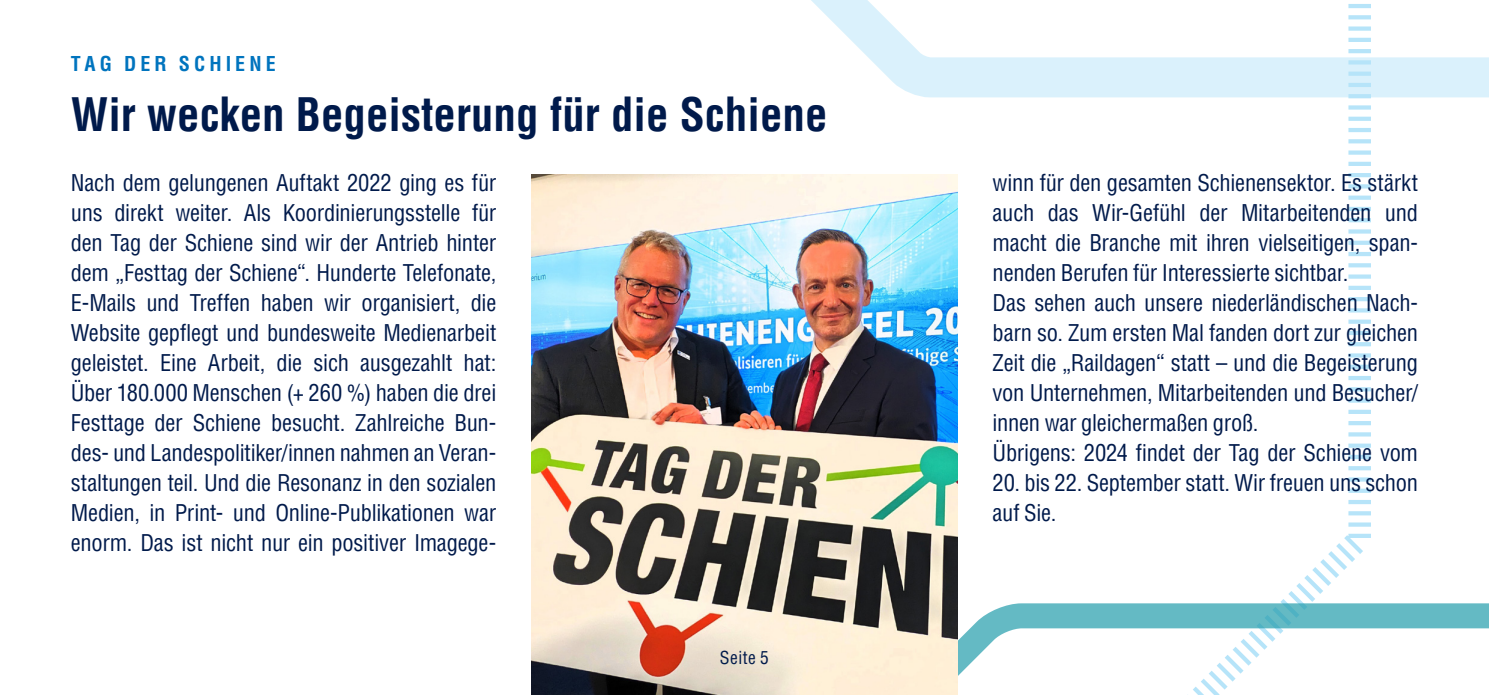
<style>
.page{position:relative;width:1489px;height:695px;background:#fff}
.page>*{position:absolute;margin:0;border:0;box-sizing:border-box;transform-origin:0 0}
.Überschrift{font:700 condensed 45px "Helvetica LT Pro";color:#001a4b}
.Fließtext{font:condensed 22.5px/30px "Helvetica LT Pro";letter-spacing:-.01em;color:#001a4b;text-align:justify}
.Themenüberschrift{font:700 condensed 20px "Helvetica LT Pro";letter-spacing:.205em;color:#0074be}
.Fördermitglieder{font:condensed 17.5px "Helvetica LT Std";letter-spacing:.025em;color:#001a4b}
</style>
<div class="page">
<img style="left:531px;top:175px;width:246px;height:519px">
<svg style="left:777px;top:0;width:711px;height:694px"></svg>
<p class="Themenüberschrift" style="left:71px;top:50px;width:206px">TAG DER SCHIENE</p>
<p class="Überschrift" style="left:71px;top:84px;width:758px">Wir wecken Begeisterung für die Schiene</p>
<p class="Fließtext" style="left:71px;top:168px;width:427px">Nach dem gelungenen Auftakt 2022 ging es für uns direkt weiter. Als Koordinierungsstelle für den Tag der Schiene sind wir der Antrieb hinter dem „Festtag der Schiene“. Hunderte Telefonate, E-Mails und Treffen haben wir organisiert, die Website gepflegt und bundesweite Medienarbeit geleistet. Eine Arbeit, die sich ausgezahlt hat:<br>Über 180.000 Menschen (+ 260 %) haben die drei Festtage der Schiene besucht. Zahlreiche Bun&shy;des- und Landespolitiker/innen nahmen an Veran&shy;staltungen teil. Und die Resonanz in den sozialen Medien, in Print- und Online-Publikationen war enorm. Das ist nicht nur ein positiver Imagege-</p>
<p class="Fördermitglieder" style="left:720px;top:646px;width:51px">Seite 5</p>
<p class="Fließtext" style="left:992px;top:168px;width:427px">winn für den gesamten Schienensektor. Es stärkt auch das Wir-Gefühl der Mitarbeitenden und macht die Branche mit ihren vielseitigen, span&shy;nenden Berufen für Interessierte sichtbar.</p>
<p class="Fließtext" style="left:992px;top:288px;width:427px">Das sehen auch unsere niederländischen Nach&shy;barn so. Zum ersten Mal fanden dort zur gleichen Zeit die „Raildagen“ statt – und die Begeisterung von Unternehmen, Mitarbeitenden und Besucher/ innen war gleichermaßen groß.</p>
<p class="Fließtext" style="left:992px;top:438px;width:427px">Übrigens: 2024 findet der Tag der Schiene vom</p>
<p class="Fließtext" style="left:992px;top:468px;width:427px">20. bis 22. September statt. Wir freuen uns schon auf Sie.</p>
</div>
